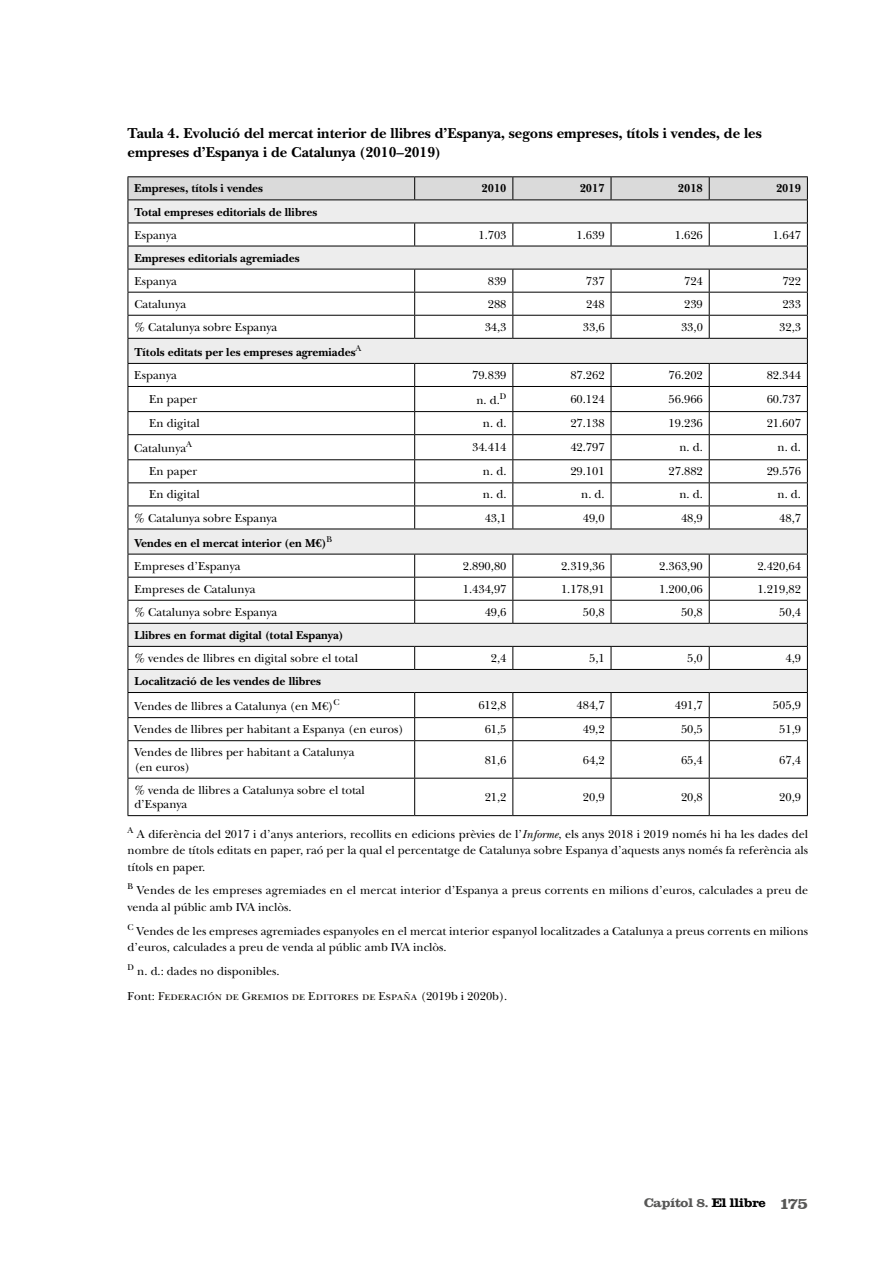
<style>
.page{position:relative;width:893px;height:1263px;background:#fff}
.page>*{position:absolute;margin:0;border:0;box-sizing:border-box;transform-origin:0 0}
.t1{font:700 15px/19.5px "New Baskerville Std";color:#000}
.t2{font:12px/16.5px "New Baskerville Std";color:#000}
.t3{font:700 12px/23.1px "New Baskerville Std";color:#000}
.t4{font:700 12px "Clarendon";color:#575756}
.s1{font-weight:400}
.s2{font-style:italic}
.s3{color:#12110c}
.s4{color:#000}
.s5{font-size:15px}
</style>
<div class="page">
<hr style="left:128px;top:176px;width:287px;height:1px;background:#000">
<hr style="left:415px;top:176px;width:98px;height:1px;background:#000">
<hr style="left:513px;top:176px;width:98px;height:1px;background:#000">
<hr style="left:611px;top:176px;width:98px;height:1px;background:#000">
<hr style="left:709px;top:176px;width:99px;height:1px;background:#000">
<svg style="left:128px;top:177px;width:680px;height:563px"></svg>
<hr style="left:128px;top:740px;width:287px;height:1px;background:#000">
<hr style="left:128px;top:741px;width:1px;height:37px;background:#000">
<hr style="left:415px;top:740px;width:98px;height:1px;background:#000">
<hr style="left:414px;top:741px;width:1px;height:37px;background:#000">
<hr style="left:513px;top:740px;width:98px;height:1px;background:#000">
<hr style="left:512px;top:741px;width:1px;height:37px;background:#000">
<hr style="left:611px;top:740px;width:98px;height:1px;background:#000">
<hr style="left:611px;top:741px;width:1px;height:37px;background:#000">
<hr style="left:709px;top:740px;width:99px;height:1px;background:#000">
<hr style="left:709px;top:741px;width:1px;height:37px;background:#000">
<hr style="left:807px;top:741px;width:1px;height:37px;background:#000">
<hr style="left:128px;top:778px;width:287px;height:1px;background:#000">
<hr style="left:128px;top:778px;width:1px;height:37px;background:#000">
<hr style="left:415px;top:778px;width:98px;height:1px;background:#000">
<hr style="left:414px;top:778px;width:1px;height:37px;background:#000">
<hr style="left:513px;top:778px;width:98px;height:1px;background:#000">
<hr style="left:512px;top:778px;width:1px;height:37px;background:#000">
<hr style="left:611px;top:778px;width:98px;height:1px;background:#000">
<hr style="left:611px;top:778px;width:1px;height:37px;background:#000">
<hr style="left:709px;top:778px;width:99px;height:1px;background:#000">
<hr style="left:709px;top:778px;width:1px;height:37px;background:#000">
<hr style="left:807px;top:778px;width:1px;height:37px;background:#000">
<hr style="left:128px;top:815px;width:287px;height:1px;background:#000">
<hr style="left:415px;top:815px;width:98px;height:1px;background:#000">
<hr style="left:513px;top:815px;width:98px;height:1px;background:#000">
<hr style="left:611px;top:815px;width:98px;height:1px;background:#000">
<hr style="left:709px;top:815px;width:99px;height:1px;background:#000">
<p class="t1" style="left:128px;top:123px;width:636px">Taula 4. Evolució del mercat interior de llibres d’Espanya, segons empreses, títols i vendes, de les empreses d’Espanya i de Catalunya (2010–2019)</p>
<p class="t3" style="left:134px;top:177px;width:130px">Empreses, títols i vendes</p>
<p class="t3" style="left:481px;top:177px;width:26px">2010</p>
<p class="t3" style="left:580px;top:177px;width:26px">2017</p>
<p class="t3" style="left:678px;top:177px;width:26px">2018</p>
<p class="t3" style="left:776px;top:177px;width:26px">2019</p>
<p class="t3" style="left:134px;top:200px;width:184px">Total empreses editorials de llibres</p>
<p class="t2" style="left:134px;top:226px;width:44px">Espanya</p>
<p class="t2" style="left:478px;top:226px;width:30px">1.703</p>
<p class="t2" style="left:577px;top:226px;width:30px">1.639</p>
<p class="t2" style="left:675px;top:226px;width:30px">1.626</p>
<p class="t2" style="left:773px;top:226px;width:30px">1.647</p>
<p class="t3" style="left:134px;top:246px;width:167px">Empreses editorials agremiades</p>
<p class="t2" style="left:134px;top:273px;width:44px">Espanya</p>
<p class="t2" style="left:488px;top:273px;width:20px">839</p>
<p class="t2" style="left:586px;top:273px;width:20px">737</p>
<p class="t2" style="left:684px;top:273px;width:20px">724</p>
<p class="t2" style="left:782px;top:273px;width:20px">722</p>
<p class="t2" style="left:134px;top:296px;width:53px">Catalunya</p>
<p class="t2" style="left:488px;top:296px;width:20px">288</p>
<p class="t2" style="left:586px;top:296px;width:20px">248</p>
<p class="t2" style="left:684px;top:296px;width:20px">239</p>
<p class="t2" style="left:782px;top:296px;width:20px">233</p>
<p class="t2" style="left:134px;top:319px;width:145px">% Catalunya sobre Espanya</p>
<p class="t2" style="left:485px;top:319px;width:23px">34,3</p>
<p class="t2" style="left:583px;top:319px;width:23px">33,6</p>
<p class="t2" style="left:681px;top:319px;width:23px">33,0</p>
<p class="t2" style="left:779px;top:319px;width:23px">32,3</p>
<p class="t3" style="left:134px;top:341px;width:228px">Títols editats per les empreses agremiades<sup>A<br></sup><span class="s1">Espanya</span></p>
<p class="t2" style="left:472px;top:367px;width:36px">79.839</p>
<p class="t2" style="left:570px;top:367px;width:36px">87.262</p>
<p class="t2" style="left:668px;top:367px;width:36px">76.202</p>
<p class="t2" style="left:767px;top:367px;width:36px">82.344</p>
<p class="t2" style="left:149px;top:391px;width:50px">En paper</p>
<p class="t2" style="left:476px;top:392px;width:32px">n. d.<sup>D</sup></p>
<p class="t2" style="left:570px;top:391px;width:36px">60.124</p>
<p class="t2" style="left:668px;top:391px;width:36px">56.966</p>
<p class="t2" style="left:767px;top:391px;width:36px">60.737</p>
<p class="t2" style="left:149px;top:415px;width:52px">En digital</p>
<p class="t2" style="left:483px;top:415px;width:25px">n. d.</p>
<p class="t2" style="left:570px;top:415px;width:36px">27.138</p>
<p class="t2" style="left:668px;top:415px;width:36px">19.236</p>
<p class="t2" style="left:767px;top:415px;width:36px">21.607</p>
<p class="t2" style="left:134px;top:440px;width:59px">Catalunya<sup>A</sup></p>
<p class="t2" style="left:472px;top:439px;width:36px">34.414</p>
<p class="t2" style="left:570px;top:439px;width:36px">42.797</p>
<p class="t2" style="left:679px;top:439px;width:25px">n. d.</p>
<p class="t2" style="left:777px;top:439px;width:25px">n. d.</p>
<p class="t2" style="left:149px;top:463px;width:50px">En paper</p>
<p class="t2" style="left:483px;top:463px;width:25px">n. d.</p>
<p class="t2" style="left:570px;top:463px;width:36px">29.101</p>
<p class="t2" style="left:668px;top:463px;width:36px">27.882</p>
<p class="t2" style="left:767px;top:463px;width:36px">29.576</p>
<p class="t2" style="left:149px;top:486px;width:52px">En digital</p>
<p class="t2" style="left:483px;top:486px;width:25px">n. d.</p>
<p class="t2" style="left:581px;top:486px;width:25px">n. d.</p>
<p class="t2" style="left:679px;top:486px;width:25px">n. d.</p>
<p class="t2" style="left:777px;top:486px;width:25px">n. d.</p>
<p class="t2" style="left:134px;top:509px;width:145px">% Catalunya sobre Espanya</p>
<p class="t2" style="left:485px;top:509px;width:23px">43,1</p>
<p class="t2" style="left:583px;top:509px;width:23px">49,0</p>
<p class="t2" style="left:681px;top:509px;width:23px">48,9</p>
<p class="t2" style="left:779px;top:509px;width:23px">48,7</p>
<p class="t3" style="left:134px;top:531px;width:199px">Vendes en el mercat interior (en M€)<sup>B<br></sup><span class="s1">Empreses d’Espanya</span></p>
<p class="t2" style="left:463px;top:558px;width:45px">2.890,80</p>
<p class="t2" style="left:561px;top:558px;width:45px">2.319,36</p>
<p class="t2" style="left:659px;top:558px;width:45px">2.363,90</p>
<p class="t2" style="left:757px;top:558px;width:45px">2.420,64</p>
<p class="t2" style="left:134px;top:581px;width:123px">Empreses de Catalunya</p>
<p class="t2" style="left:463px;top:581px;width:45px">1.434,97</p>
<p class="t2" style="left:561px;top:581px;width:45px">1.178,91</p>
<p class="t2" style="left:659px;top:581px;width:45px">1.200,06</p>
<p class="t2" style="left:757px;top:581px;width:45px">1.219,82</p>
<p class="t2" style="left:134px;top:604px;width:145px">% Catalunya sobre Espanya</p>
<p class="t2" style="left:485px;top:604px;width:23px">49,6</p>
<p class="t2" style="left:583px;top:604px;width:23px">50,8</p>
<p class="t2" style="left:681px;top:604px;width:23px">50,8</p>
<p class="t2" style="left:779px;top:604px;width:23px">50,4</p>
<p class="t3" style="left:134px;top:623px;width:211px">Llibres en format digital (total Espanya)</p>
<p class="t2" style="left:134px;top:650px;width:225px">% vendes de llibres en digital sobre el total</p>
<p class="t2" style="left:491px;top:650px;width:17px">2,4</p>
<p class="t2" style="left:589px;top:650px;width:17px">5,1</p>
<p class="t2" style="left:687px;top:650px;width:17px">5,0</p>
<p class="t2" style="left:785px;top:650px;width:17px">4,9</p>
<p class="t3" style="left:134px;top:669px;width:207px;line-height:25px">Localització de les vendes de llibres<br><span class="s1">Vendes de llibres a Catalunya (en M€)</span><sup>C</sup></p>
<p class="t2" style="left:478px;top:697px;width:30px">612,8</p>
<p class="t2" style="left:577px;top:697px;width:30px">484,7</p>
<p class="t2" style="left:675px;top:697px;width:30px">491,7</p>
<p class="t2" style="left:773px;top:697px;width:30px">505,9</p>
<p class="t2" style="left:134px;top:721px;width:271px">Vendes de llibres per habitant a Espanya (en euros)</p>
<p class="t2" style="left:485px;top:721px;width:23px">61,5</p>
<p class="t2" style="left:583px;top:721px;width:23px">49,2</p>
<p class="t2" style="left:681px;top:721px;width:23px">50,5</p>
<p class="t2" style="left:779px;top:721px;width:23px">51,9</p>
<p class="t2" style="left:134px;top:745px;width:222px;line-height:14.4px">Vendes de llibres per habitant a Catalunya (en euros)</p>
<p class="t2" style="left:485px;top:751px;width:23px">81,6</p>
<p class="t2" style="left:583px;top:751px;width:23px">64,2</p>
<p class="t2" style="left:681px;top:751px;width:23px">65,4</p>
<p class="t2" style="left:779px;top:751px;width:23px">67,4</p>
<p class="t2" style="left:134px;top:783px;width:232px;line-height:14.4px">% venda de llibres a Catalunya sobre el total d’Espanya</p>
<p class="t2" style="left:485px;top:789px;width:23px">21,2</p>
<p class="t2" style="left:583px;top:789px;width:23px">20,9</p>
<p class="t2" style="left:681px;top:789px;width:23px">20,8</p>
<p class="t2" style="left:779px;top:789px;width:23px">20,9</p>
<p class="t2" style="left:128px;top:825px;width:682px;text-align:justify"><sup>A</sup> A diferència del 2017 i d’anys anteriors, recollits en edicions prèvies de l’<span class="s2">Informe</span>, els anys 2018 i 2019 només hi ha les dades del nombre de títols editats en paper, raó per la qual el percentatge de Catalunya sobre Espanya d’aquests anys només fa referència als títols en paper.</p>
<p class="t2" style="left:128px;top:882px;width:682px"><sup>B</sup> Vendes de les empreses agremiades en el mercat interior d’Espanya a preus corrents en milions d’euros, calculades a preu de venda al públic amb IVA inclòs.</p>
<p class="t2" style="left:128px;top:922px;width:682px"><sup>C</sup> Vendes de les empreses agremiades espanyoles en el mercat interior espanyol localitzades a Catalunya a preus corrents en milions d’euros, calculades a preu de venda al públic amb IVA inclòs.</p>
<p class="t2" style="left:128px;top:958px;width:381px;line-height:25px"><sup>D</sup> n. d.: dades no disponibles.<br>Font<span class="s3">: Federación de Gremios de Editores de España (</span>2019b i 2020b).</p>
<p class="t4" style="left:644px;top:1195px;width:165px">Capítol 8. <span class="s4">El llibre</span> <span class="s5">175</span></p>
</div>
